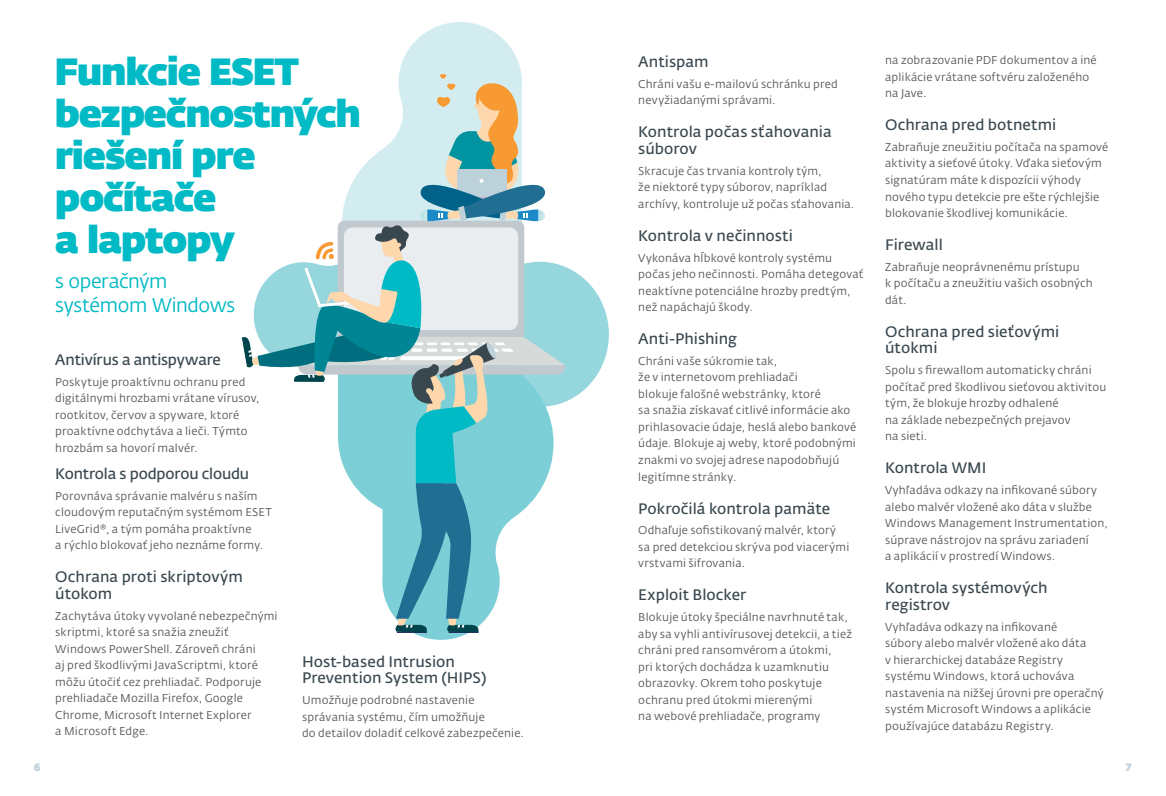
<style>
.page{position:relative;width:1166px;height:796px;background:#fff}
.page>*{position:absolute;margin:0;border:0;box-sizing:border-box;transform-origin:0 0}
.t1{font:800 37.5px/42px "Fedra Sans Dis Std";letter-spacing:-.02em;color:#00bac6}
.t2{font:19.5px/24px "Fedra Sans Alt Pro Book LF";letter-spacing:-.02em;color:#00bac6}
.t3{font:600 15px/16.5px "Fedra Sans Alt Pro";letter-spacing:.005em;color:#39474f}
.t4{font:15px "Fedra Sans Alt Pro Demi LF";letter-spacing:-.01em;color:#39474f}
.t5{font:11.25px/16.5px "Fedra Sans Alt Pro";letter-spacing:.015em;color:#58595b}
.t6{font:800 10.5px "Fedra Sans Dis Std";color:#bdd1db}
</style>
<div class="page">
<svg style="left:565px;top:267px;width:44px;height:135px;fill:#96d7de"></svg>
<svg style="left:399px;top:22px;width:123px;height:52px;fill:#d2ecef"></svg>
<svg style="left:241px;top:74px;width:324px;height:558px"></svg>
<h1 class="t1" style="left:55px;top:48px;width:307px">Funkcie ESET bezpečnostných riešení pre počítače<br>a laptopy</h1>
<h3 class="t3" style="left:638px;top:54px;width:72px">Antispam</h3>
<p class="t5" style="left:638px;top:76px;width:201px">Chráni vašu e-mailovú schránku pred nevyžiadanými správami.</p>
<h3 class="t3" style="left:638px;top:124px;width:195px">Kontrola počas sťahovania súborov</h3>
<p class="t5" style="left:638px;top:162px;width:218px">Skracuje čas trvania kontroly tým,<br>že niektoré typy súborov, napríklad archívy, kontroluje už počas sťahovania.</p>
<h3 class="t3" style="left:638px;top:227px;width:156px">Kontrola v nečinnosti</h3>
<p class="t5" style="left:638px;top:249px;width:227px">Vykonáva hĺbkové kontroly systému počas jeho nečinnosti. Pomáha detegovať neaktívne potenciálne hrozby predtým, než napáchajú škody.</p>
<h3 class="t3" style="left:638px;top:330px;width:100px">Anti-Phishing</h3>
<p class="t5" style="left:638px;top:352px;width:219px">Chráni vaše súkromie tak,<br>že v internetovom prehliadači<br>blokuje falošné webstránky, ktoré<br>sa snažia získavať citlivé informácie ako prihlasovacie údaje, heslá alebo bankové údaje. Blokuje aj weby, ktoré podobnými znakmi vo svojej adrese napodobňujú legitímne stránky.</p>
<h3 class="t3" style="left:638px;top:500px;width:193px">Pokročilá kontrola pamäte</h3>
<p class="t5" style="left:638px;top:522px;width:212px">Odhaľuje sofistikovaný malvér, ktorý sa pred detekciou skrýva pod viacerými vrstvami šifrovania.</p>
<h3 class="t3" style="left:638px;top:586px;width:109px">Exploit Blocker</h3>
<p class="t5" style="left:638px;top:608px;width:215px">Blokuje útoky špeciálne navrhnuté tak, aby sa vyhli antivírusovej detekcii, a tiež chráni pred ransomvérom a útokmi,<br>pri ktorých dochádza k uzamknutiu obrazovky. Okrem toho poskytuje ochranu pred útokmi mierenými<br>na webové prehliadače, programy</p>
<h2 class="t2" style="left:55px;top:268px;width:181px">s operačným systémom Windows</h2>
<h3 class="t4" style="left:55px;top:348px;width:167px">Antivírus a antispyware</h3>
<p class="t5" style="left:55px;top:373px;width:206px">Poskytuje proaktívnu ochranu pred digitálnymi hrozbami vrátane vírusov, rootkitov, červov a spyware, ktoré proaktívne odchytáva a lieči. Týmto hrozbám sa hovorí malvér.</p>
<h3 class="t4" style="left:55px;top:462px;width:195px">Kontrola s podporou cloudu</h3>
<p class="t5" style="left:55px;top:487px;width:218px">Porovnáva správanie malvéru s naším cloudovým reputačným systémom ESET LiveGrid®, a tým pomáha proaktívne<br>a rýchlo blokovať jeho neznáme formy.</p>
<h3 class="t3" style="left:55px;top:568px;width:189px">Ochrana proti skriptovým útokom</h3>
<p class="t5" style="left:55px;top:607px;width:224px">Zachytáva útoky vyvolané nebezpečnými skriptmi, ktoré sa snažia zneužiť Windows PowerShell. Zároveň chráni<br>aj pred škodlivými JavaScriptmi, ktoré môžu útočiť cez prehliadač. Podporuje prehliadače Mozilla Firefox, Google Chrome, Microsoft Internet Explorer<br>a Microsoft Edge.</p>
<h3 class="t3" style="left:302px;top:653px;width:186px">Host-based Intrusion<br>Prevention System (HIPS)</h3>
<p class="t5" style="left:302px;top:691px;width:223px">Umožňuje podrobné nastavenie správania systému, čím umožňuje<br>do detailov doladiť celkové zabezpečenie.</p>
<p class="t5" style="left:884px;top:52px;width:213px">na zobrazovanie PDF dokumentov a iné aplikácie vrátane softvéru založeného na Jave.</p>
<h3 class="t3" style="left:884px;top:117px;width:173px">Ochrana pred botnetmi</h3>
<p class="t5" style="left:884px;top:139px;width:225px">Zabraňuje zneužitiu počítača na spamové aktivity a sieťové útoky. Vďaka sieťovým signatúram máte k dispozícii výhody nového typu detekcie pre ešte rýchlejšie blokovanie škodlivej komunikácie.</p>
<h3 class="t3" style="left:884px;top:236px;width:59px">Firewall</h3>
<p class="t5" style="left:884px;top:258px;width:209px">Zabraňuje neoprávnenému prístupu<br>k počítaču a zneužitiu vašich osobných dát.</p>
<h3 class="t3" style="left:884px;top:323px;width:176px">Ochrana pred sieťovými útokmi</h3>
<p class="t5" style="left:884px;top:362px;width:223px">Spolu s firewallom automaticky chráni počítač pred škodlivou sieťovou aktivitou tým, že blokuje hrozby odhalené<br>na základe nebezpečných prejavov<br>na sieti.</p>
<h3 class="t3" style="left:884px;top:459px;width:103px">Kontrola WMI</h3>
<p class="t5" style="left:884px;top:481px;width:224px">Vyhľadáva odkazy na infikované súbory alebo malvér vložené ako dáta v službe Windows Management Instrumentation, súprave nástrojov na správu zariadení<br>a aplikácií v prostredí Windows.</p>
<h3 class="t3" style="left:884px;top:579px;width:164px">Kontrola systémových registrov</h3>
<p class="t5" style="left:884px;top:618px;width:220px">Vyhľadáva odkazy na infikované<br>súbory alebo malvér vložené ako dáta<br>v hierarchickej databáze Registry systému Windows, ktorá uchováva nastavenia na nižšej úrovni pre operačný systém Microsoft Windows a aplikácie používajúce databázu Registry.</p>
<p class="t6" style="left:34px;top:758px;width:8px">6</p>
<p class="t6" style="left:1125px;top:758px;width:7px">7</p>
</div>
